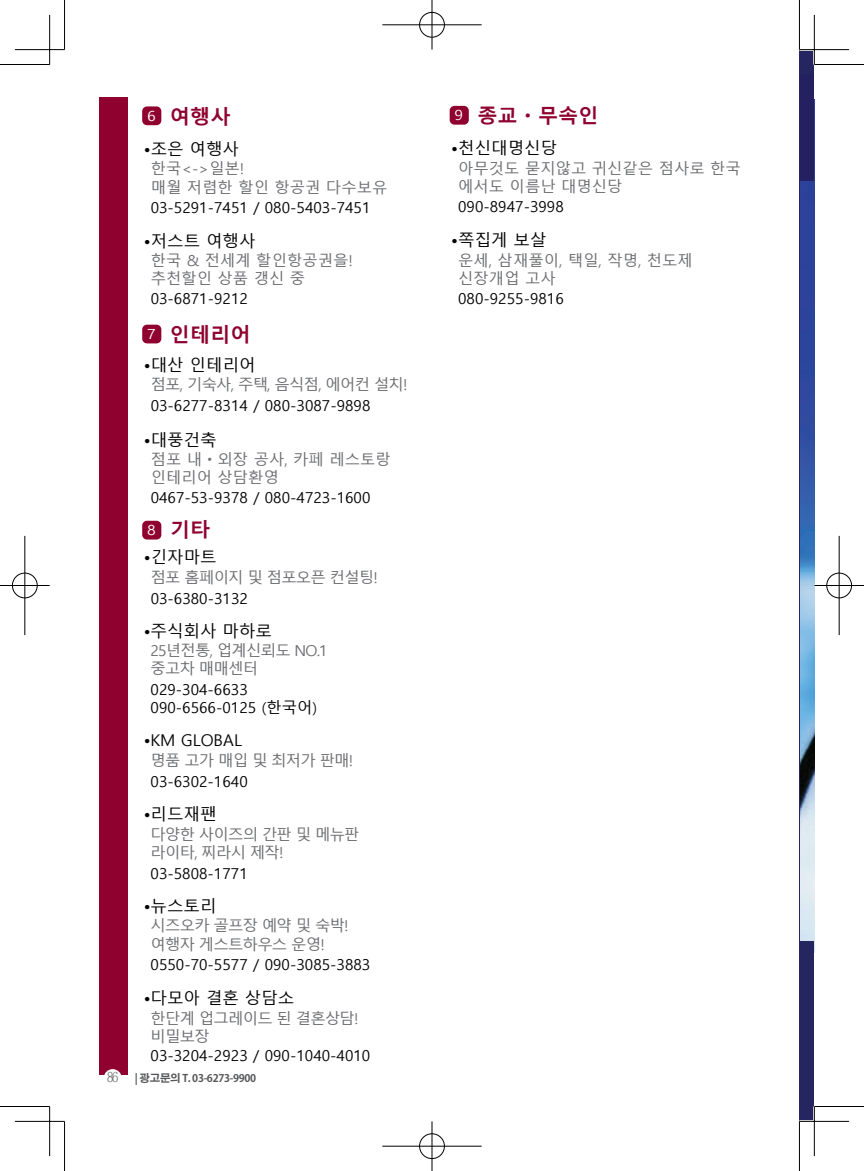
<style>
.page{position:relative;width:864px;height:1171px;background:#fff}
.page>*{position:absolute;margin:0;border:0;box-sizing:border-box;transform-origin:0 0}
.t1{font:700 19.78px "Malgun Gothic";color:#8f012f}
.t2{font:16.28px "Malgun Gothic";color:#030303}
.t3{font:15.05px/18px "Malgun Gothic";color:#030303}
.t4{font:15.05px/18px "Malgun Gothic";letter-spacing:-.05em;color:#6c6d70}
.t5{font:15.05px/18px "Malgun Gothic";color:#6c6d70}
.t6{font:14px "Malgun Gothic";color:#fff;scale:1.13 1}
.t7{font:700 10.5px "Adobe Gothic Std";letter-spacing:-.03em;color:#57585a}
.s1{font-family:"Koz Go Pr 6 N";font-weight:400}
.s2{font-family:"Koz Go Pr 6 N"}
.s3{font-family:"Chosunilbo NM";font-weight:400;font-size:14px}
</style>
<div class="page">
<div style="left:142px;top:521px;width:19px;height:18px;background:#8f012f;border-radius:5px"></div>
<div style="left:142px;top:106px;width:19px;height:19px;background:#8f012f;border-radius:5px"></div>
<div style="left:142px;top:325px;width:19px;height:18px;background:#8f012f;border-radius:5px"></div>
<div style="left:99px;top:97px;width:28px;height:977px;background:#8f012f"></div>
<div style="left:449px;top:106px;width:19px;height:19px;background:#8f012f;border-radius:5px"></div>
<div style="left:799px;top:50px;width:15px;height:912px;background:#25265f"></div>
<img style="left:800px;top:181px;width:14px;height:760px">
<div style="left:800px;top:74px;width:14px;height:107px;background:#252161"></div>
<div style="left:799px;top:941px;width:15px;height:180px;background:#25255f"></div>
<div style="left:104px;top:1069px;width:18px;height:18px;background:#fff;border-radius:50%"></div>
<hr style="left:799px;top:48px;width:49px;height:3px;background:#fff">
<hr style="left:799px;top:1120px;width:49px;height:2px;background:#fff">
<hr style="left:812px;top:15px;width:3px;height:49px;background:#fff">
<hr style="left:812px;top:1106px;width:3px;height:50px;background:#fff">
<hr style="left:0;top:64px;width:50px;height:1px;background:#000">
<hr style="left:814px;top:64px;width:49px;height:1px;background:#000">
<hr style="left:0;top:1106px;width:50px;height:1px;background:#000">
<hr style="left:814px;top:1106px;width:49px;height:1px;background:#000">
<hr style="left:64px;top:0;width:1px;height:50px;background:#000">
<hr style="left:64px;top:1121px;width:1px;height:50px;background:#000">
<hr style="left:798px;top:0;width:1px;height:50px;background:#000">
<hr style="left:798px;top:1121px;width:1px;height:50px;background:#000">
<hr style="left:15px;top:49px;width:49px;height:1px;background:#000">
<hr style="left:799px;top:49px;width:49px;height:1px;background:#000">
<hr style="left:15px;top:1121px;width:49px;height:1px;background:#000">
<hr style="left:799px;top:1121px;width:49px;height:1px;background:#000">
<hr style="left:49px;top:15px;width:1px;height:49px;background:#000">
<hr style="left:49px;top:1106px;width:1px;height:50px;background:#000">
<hr style="left:813px;top:15px;width:1px;height:49px;background:#000">
<hr style="left:813px;top:1106px;width:1px;height:50px;background:#000">
<div style="left:418px;top:11px;width:27px;height:27px;border:2px solid #fff;border-radius:50%"></div>
<hr style="left:382px;top:24px;width:99px;height:2px;background:#fff">
<hr style="left:430px;top:0;width:3px;height:50px;background:#fff">
<div style="left:419px;top:12px;width:25px;height:25px;border:1px solid #000;border-radius:50%"></div>
<hr style="left:382px;top:25px;width:99px;height:1px;background:#000">
<hr style="left:431px;top:0;width:1px;height:50px;background:#000">
<div style="left:418px;top:1132px;width:27px;height:28px;border:2px solid #fff;border-radius:50%"></div>
<hr style="left:382px;top:1145px;width:99px;height:2px;background:#fff">
<hr style="left:430px;top:1121px;width:3px;height:50px;background:#fff">
<div style="left:419px;top:1133px;width:25px;height:26px;border:1px solid #000;border-radius:50%"></div>
<hr style="left:382px;top:1146px;width:99px;height:1px;background:#000">
<hr style="left:431px;top:1121px;width:1px;height:50px;background:#000">
<div style="left:11px;top:572px;width:27px;height:27px;border:2px solid #fff;border-radius:50%"></div>
<hr style="left:0;top:584px;width:50px;height:3px;background:#fff">
<hr style="left:24px;top:536px;width:2px;height:99px;background:#fff">
<div style="left:12px;top:573px;width:25px;height:25px;border:1px solid #000;border-radius:50%"></div>
<hr style="left:0;top:585px;width:50px;height:1px;background:#000">
<hr style="left:25px;top:536px;width:1px;height:99px;background:#000">
<div style="left:825px;top:572px;width:27px;height:27px;border:2px solid #fff;border-radius:50%"></div>
<hr style="left:814px;top:584px;width:49px;height:3px;background:#fff">
<hr style="left:837px;top:536px;width:3px;height:99px;background:#fff">
<div style="left:826px;top:573px;width:25px;height:25px;border:1px solid #000;border-radius:50%"></div>
<hr style="left:814px;top:585px;width:49px;height:1px;background:#000">
<hr style="left:838px;top:536px;width:1px;height:99px;background:#000">
<p class="t6" style="left:147px;top:108px;width:9px">6</p>
<h1 class="t1" style="left:170px;top:105px;width:62px">여행사</h1>
<p class="t6" style="left:454px;top:107px;width:9px">9</p>
<h1 class="t1" style="left:477px;top:104px;width:123px">종교<span class="s1">・</span>무속인</h1>
<p class="t2" style="left:144px;top:140px;width:97px">•조은 여행사</p>
<p class="t5" style="left:151px;top:160px;width:238px">한국&lt;-&gt;일본!<br>매월 저렴한 할인 항공권 다수보유</p>
<p class="t3" style="left:151px;top:199px;width:221px">03-5291-7451 / 080-5403-7451</p>
<p class="t2" style="left:144px;top:231px;width:113px">•저스트 여행사</p>
<p class="t5" style="left:151px;top:252px;width:204px">한국 &amp; 전세계 할인항공권을! 추천할인 상품 갱신 중</p>
<p class="t3" style="left:151px;top:290px;width:99px">03-6871-9212</p>
<p class="t6" style="left:147px;top:326px;width:9px">7</p>
<h1 class="t1" style="left:170px;top:323px;width:82px">인테리어</h1>
<p class="t2" style="left:144px;top:355px;width:113px">•대산 인테리어</p>
<p class="t4" style="left:151px;top:376px;width:258px">점포, 기숙사, 주택, 음식점, 에어컨 설치!</p>
<p class="t3" style="left:151px;top:397px;width:221px">03-6277-8314 / 080-3087-9898</p>
<p class="t2" style="left:144px;top:430px;width:74px">•대풍건축</p>
<p class="t5" style="left:151px;top:451px;width:241px">점포 내<span class="s2">・</span>외장 공사, 카페 레스토랑 인테리어 상담환영</p>
<p class="t3" style="left:151px;top:489px;width:221px">0467-53-9378 / 080-4723-1600</p>
<p class="t6" style="left:147px;top:522px;width:9px">8</p>
<h1 class="t1" style="left:170px;top:518px;width:42px">기타</h1>
<p class="t2" style="left:144px;top:548px;width:74px">•긴자마트</p>
<p class="t4" style="left:151px;top:568px;width:229px">점포 홈페이지 및 점포오픈 컨설팅!</p>
<p class="t3" style="left:151px;top:589px;width:99px">03-6380-3132</p>
<p class="t2" style="left:144px;top:621px;width:130px">•주식회사 마하로</p>
<p class="t4" style="left:150px;top:642px;width:179px">25년전통, 업계신뢰도 NO.1 중고차 매매센터</p>
<p class="t3" style="left:150px;top:681px;width:168px">029-304-6633<br>090-6566-0125 (한국어)</p>
<p class="t2" style="left:144px;top:731px;width:100px">•KM GLOBAL</p>
<p class="t4" style="left:150px;top:752px;width:204px">명품 고가 매입 및 최저가 판매!</p>
<p class="t3" style="left:150px;top:773px;width:99px">03-6302-1640</p>
<p class="t2" style="left:144px;top:805px;width:74px">•리드재팬</p>
<p class="t4" style="left:150px;top:826px;width:210px">다양한 사이즈의 간판 및 메뉴판 라이타, 찌라시 제작!</p>
<p class="t3" style="left:150px;top:864px;width:99px">03-5808-1771</p>
<p class="t2" style="left:144px;top:896px;width:74px">•뉴스토리</p>
<p class="t4" style="left:150px;top:917px;width:199px">시즈오카 골프장 예약 및 숙박! 여행자 게스트하우스 운영!</p>
<p class="t3" style="left:150px;top:955px;width:221px">0550-70-5577 / 090-3085-3883</p>
<p class="t2" style="left:144px;top:989px;width:152px">•다모아 결혼 상담소</p>
<p class="t4" style="left:150px;top:1009px;width:209px">한단계 업그레이드 된 결혼상담! 비밀보장</p>
<p class="t3" style="left:150px;top:1047px;width:221px">03-3204-2923 / 090-1040-4010</p>
<p class="t7" style="left:107px;top:1072px;width:150px"><span class="s3">86</span> | 광고문의 T. 03-6273-9900</p>
<p class="t2" style="left:451px;top:139px;width:108px">•천신대명신당</p>
<p class="t5" style="left:458px;top:160px;width:284px">아무것도 묻지않고 귀신같은 점사로 한국 에서도 이름난 대명신당</p>
<p class="t3" style="left:458px;top:198px;width:107px">090-8947-3998</p>
<p class="t2" style="left:451px;top:231px;width:97px">•쪽집게 보살</p>
<p class="t5" style="left:458px;top:251px;width:236px">운세, 삼재풀이, 택일, 작명, 천도제 신장개업 고사</p>
<p class="t3" style="left:458px;top:290px;width:107px">080-9255-9816</p>
</div>
